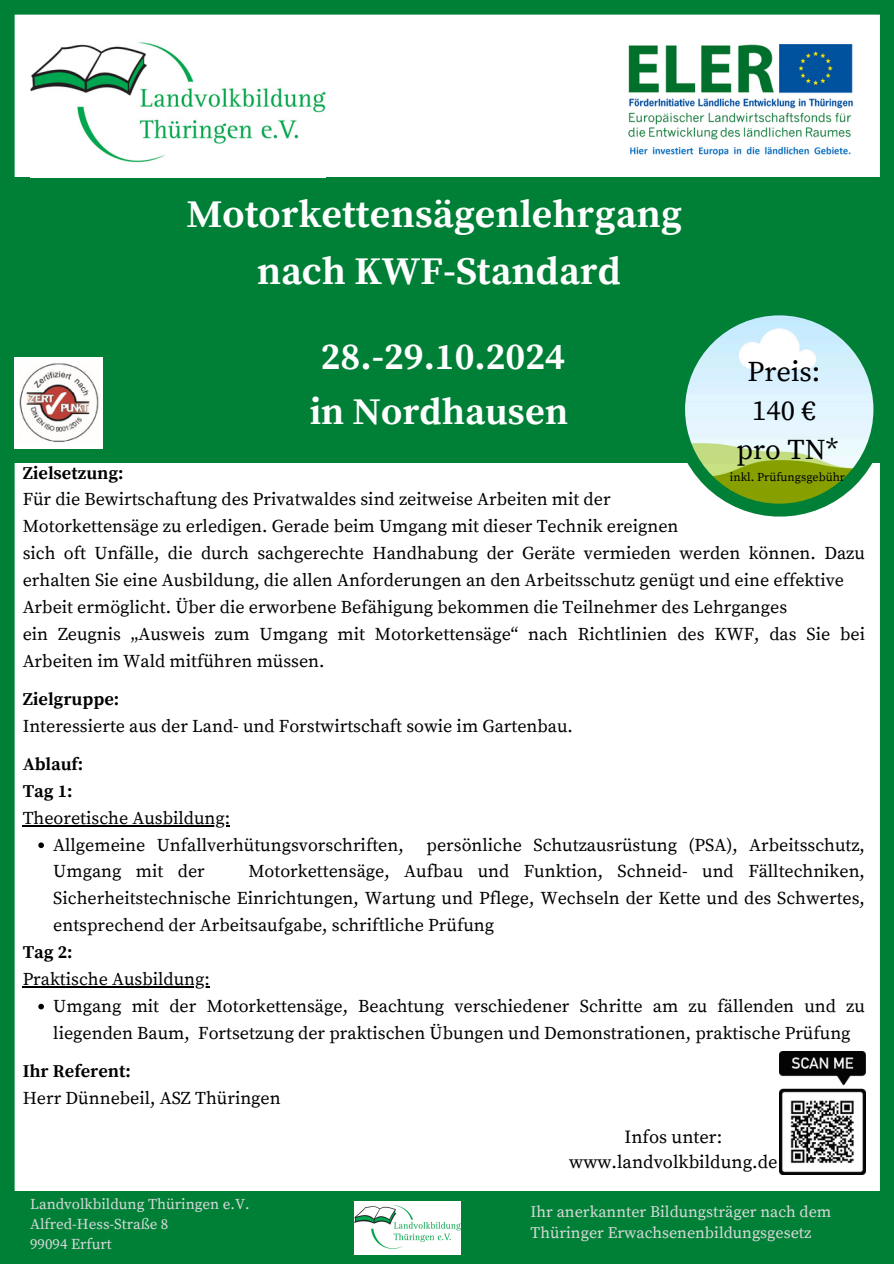
<style>
.page{position:relative;width:894px;height:1264px;background:#fff}
.page>*{position:absolute;margin:0;border:0;box-sizing:border-box;transform-origin:0 0}
.t1{font:700 39px/57.3px "Source Serif Pro";color:#fff;text-align:center}
.t2{font:700 37.5px/55.2px "Source Serif Pro";color:#fff;text-align:center}
.t3{font:28.5px "Source Serif Pro";color:#000}
.t4{font:18.45px/25.5px "Source Serif Pro";color:#000;text-align:center}
.t5{font:18px/26.8px "Source Serif Pro";color:#000}
.t6{font:700 18px/26.8px "Source Serif Pro";color:#000}
.t7{font:16.05px/21.3px "Source Serif Pro";color:#d9d9d9}
.t8{font:15px/20.2px "Source Serif Pro";color:#d9d9d9}
.t9{font:12px "Source Serif Pro";color:#000}
.s1{font-weight:700}
</style>
<div class="page">
<div style="left:0;top:177px;width:893px;height:286px;background:#008037"></div>
<img style="left:30px;top:42px;width:295px;height:121px">
<hr style="left:23px;top:825px;width:207px;height:1px;background:#000">
<svg style="left:38px;top:842px;width:6px;height:6px"></svg>
<hr style="left:23px;top:986px;width:187px;height:1px;background:#000">
<svg style="left:38px;top:1003px;width:6px;height:6px"></svg>
<svg style="left:685px;top:318px;width:189px;height:198px;fill:#008037"></svg>
<img style="left:685px;top:315px;width:188px;height:188px;border-radius:50%">
<div style="left:0;top:1191px;width:893px;height:72px;background:#008037"></div>
<div style="left:879px;top:7px;width:14px;height:1256px;background:#008037"></div>
<div style="left:0;top:0;width:15px;height:1263px;background:#008037"></div>
<div style="left:0;top:0;width:893px;height:15px;background:#008037"></div>
<img style="left:15px;top:357px;width:87px;height:91px">
<img style="left:354px;top:1201px;width:106px;height:53px">
<img style="left:628px;top:44px;width:226px;height:112px">
<img style="left:779px;top:1051px;width:86px;height:123px">
<h2 class="t1" style="left:187px;top:187px;width:496px">Motorkettensägenlehrgang nach KWF-Standard</h2>
<h2 class="t2" style="left:309px;top:330px;width:260px">28.-29.10.2024 in Nordhausen</h2>
<h3 class="t3" style="left:747px;top:355px;width:74px">Preis:</h3>
<p class="t3" style="left:752px;top:394px;width:65px">140 €</p>
<h3 class="t3" style="left:736px;top:433px;width:103px">pro TN*</h3>
<p class="t9" style="left:729px;top:470px;width:117px">inkl. Prüfungsgebühr</p>
<p class="t5" style="left:23px;top:460px;width:843px"><span class="s1">Zielsetzung:<br></span>Für die Bewirtschaftung des Privatwaldes sind zeitweise Arbeiten mit der<br>Motorkettensäge zu erledigen. Gerade beim Umgang mit dieser Technik ereignen<br>sich oft Unfälle, die durch sachgerechte Handhabung der Geräte vermieden werden können. Dazu erhalten Sie eine Ausbildung, die allen Anforderungen an den Arbeitsschutz genügt und eine effektive Arbeit ermöglicht. Über die erworbene Befähigung bekommen die Teilnehmer des Lehrganges<br>ein Zeugnis „Ausweis zum Umgang mit Motorkettensäge“ nach Richtlinien des KWF, das Sie bei Arbeiten im Wald mitführen müssen.</p>
<p class="t5" style="left:23px;top:686px;width:551px"><span class="s1">Zielgruppe:<br></span>Interessierte aus der Land- und Forstwirtschaft sowie im Gartenbau.</p>
<h1 class="t6" style="left:23px;top:751px;width:62px">Ablauf:<br>Tag 1:</h1>
<h1 class="t5" style="left:53px;top:805px;width:352px;text-indent:-31px">Theoretische Ausbildung:<br>Allgemeine Unfallverhütungsvorschriften,</h1>
<p class="t5" style="left:426px;top:832px;width:440px">persönliche Schutzausrüstung (PSA), Arbeitsschutz,</p>
<p class="t5" style="left:53px;top:858px;width:153px">Umgang mit der</p>
<p class="t5" style="left:248px;top:858px;width:618px">Motorkettensäge, Aufbau und Funktion, Schneid- und Fälltechniken,</p>
<p class="t5" style="left:53px;top:885px;width:813px">Sicherheitstechnische Einrichtungen, Wartung und Pflege, Wechseln der Kette und des Schwertes,</p>
<p class="t5" style="left:53px;top:912px;width:442px">entsprechend der Arbeitsaufgabe, schriftliche Prüfung</p>
<p class="t6" style="left:23px;top:939px;width:51px">Tag 2:</p>
<p class="t5" style="left:53px;top:966px;width:813px;text-indent:-31px">Praktische Ausbildung:<br>Umgang mit der Motorkettensäge, Beachtung verschiedener Schritte am zu fällenden und zu</p>
<p class="t5" style="left:23px;top:1014px;width:829px;line-height:38.1px;text-indent:31px">liegenden Baum, Fortsetzung der praktischen Übungen und Demonstrationen, praktische Prüfung<br><span class="s1">Ihr Referent:</span></p>
<p class="t5" style="left:23px;top:1085px;width:259px">Herr Dünnebeil, ASZ Thüringen</p>
<h2 class="t8" style="left:30px;top:1194px;width:221px">Landvolkbildung Thüringen e.V.<br>Alfred-Hess-Straße 8<br>99094 Erfurt</h2>
<p class="t4" style="left:569px;top:1124px;width:210px">Infos unter: www.landvolkbildung.de</p>
<h2 class="t7" style="left:530px;top:1201px;width:302px">Ihr anerkannter Bildungsträger nach dem<br>Thüringer Erwachsenenbildungsgesetz</h2>
</div>
